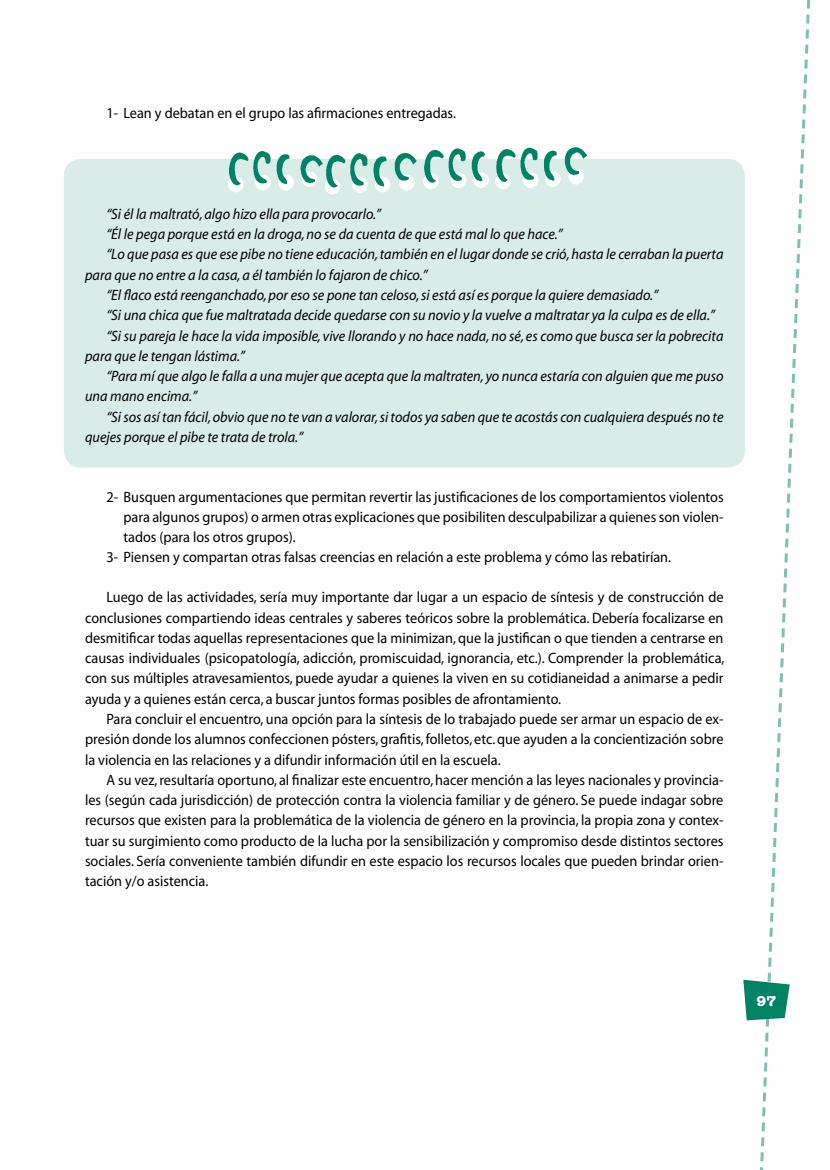
<style>
.page{position:relative;width:830px;height:1170px;background:#fff}
.page>*{position:absolute;margin:0;border:0;box-sizing:border-box;transform-origin:0 0}
.t1{font:15px/20.2px "Myriad";color:#000;text-align:justify;scale:.95 1}
.t2{font:italic 15px "Myriad";color:#000;scale:.95 1}
.t3{font:700 15px "American Typewriter";color:#fff}
</style>
<div class="page">
<svg style="left:760px;top:0;width:51px;height:1169px"></svg>
<svg style="left:743px;top:979px;width:46px;height:41px;background:#2a977e"></svg>
<div style="left:64px;top:159px;width:680px;height:308px;background:#d9ece8;border-radius:17px"></div>
<img style="left:230px;top:147px;width:356px;height:47px">
<p class="t1" style="left:106px;top:103px;width:369px">1- Lean y debatan en el grupo las afirmaciones entregadas.</p>
<p class="t2" style="left:106px;top:206px;width:290px">“Si él la maltrató, algo hizo ella para provocarlo.”</p>
<p class="t2" style="left:106px;top:227px;width:481px">“Él le pega porque está en la droga, no se da cuenta de que está mal lo que hace.”</p>
<p class="t2" style="left:106px;top:247px;width:650px">“Lo que pasa es que ese pibe no tiene educación, también en el lugar donde se crió, hasta le cerraban la puerta</p>
<p class="t2" style="left:85px;top:267px;width:362px">para que no entre a la casa, a él también lo fajaron de chico.”</p>
<p class="t2" style="left:106px;top:287px;width:582px">“El flaco está reenganchado, por eso se pone tan celoso, si está así es porque la quiere demasiado.”</p>
<p class="t2" style="left:106px;top:308px;width:641px">“Si una chica que fue maltratada decide quedarse con su novio y la vuelve a maltratar ya la culpa es de ella.”</p>
<p class="t2" style="left:106px;top:328px;width:650px">“Si su pareja le hace la vida imposible, vive llorando y no hace nada, no sé, es como que busca ser la pobrecita</p>
<p class="t2" style="left:85px;top:348px;width:170px">para que le tengan lástima.”</p>
<p class="t2" style="left:106px;top:368px;width:650px">“Para mí que algo le falla a una mujer que acepta que la maltraten, yo nunca estaría con alguien que me puso</p>
<p class="t2" style="left:85px;top:389px;width:119px">una mano encima.”</p>
<p class="t2" style="left:106px;top:409px;width:650px">“Si sos así tan fácil, obvio que no te van a valorar, si todos ya saben que te acostás con cualquiera después no te</p>
<p class="t2" style="left:85px;top:429px;width:231px">quejes porque el pibe te trata de trola.”</p>
<p class="t1" style="left:106px;top:487px;width:651px">2- Busquen argumentaciones que permitan revertir las justificaciones de los comportamientos violentos</p>
<p class="t1" style="left:123px;top:507px;width:633px">para algunos grupos) o armen otras explicaciones que posibiliten desculpabilizar a quienes son violen-</p>
<p class="t1" style="left:123px;top:527px;width:183px">tados (para los otros grupos).</p>
<p class="t1" style="left:106px;top:547px;width:595px">3- Piensen y compartan otras falsas creencias en relación a este problema y cómo las rebatirían.</p>
<p class="t1" style="left:85px;top:588px;width:674px;text-indent:21px">Luego de las actividades, sería muy importante dar lugar a un espacio de síntesis y de construcción de conclusiones compartiendo ideas centrales y saberes teóricos sobre la problemática. Debería focalizarse en desmitificar todas aquellas representaciones que la minimizan, que la justifican o que tienden a centrarse en causas individuales (psicopatología, adicción, promiscuidad, ignorancia, etc.). Comprender la problemática, con sus múltiples atravesamientos, puede ayudar a quienes la viven en su cotidianeidad a animarse a pedir ayuda y a quienes están cerca, a buscar juntos formas posibles de afrontamiento.</p>
<p class="t1" style="left:85px;top:709px;width:673px;text-indent:21px">Para concluir el encuentro, una opción para la síntesis de lo trabajado puede ser armar un espacio de ex&shy;presión donde los alumnos confeccionen pósters, grafitis, folletos, etc. que ayuden a la concientización sobre la violencia en las relaciones y a difundir información útil en la escuela.</p>
<p class="t1" style="left:85px;top:770px;width:673px;text-indent:21px">A su vez, resultaría oportuno, al finalizar este encuentro, hacer mención a las leyes nacionales y provincia&shy;les (según cada jurisdicción) de protección contra la violencia familiar y de género. Se puede indagar sobre recursos que existen para la problemática de la violencia de género en la provincia, la propia zona y contex&shy;tuar su surgimiento como producto de la lucha por la sensibilización y compromiso desde distintos sectores sociales. Sería conveniente también difundir en este espacio los recursos locales que pueden brindar orien&shy;tación y/o asistencia.</p>
<p class="t3" style="left:756px;top:988px;width:21px">97</p>
</div>
